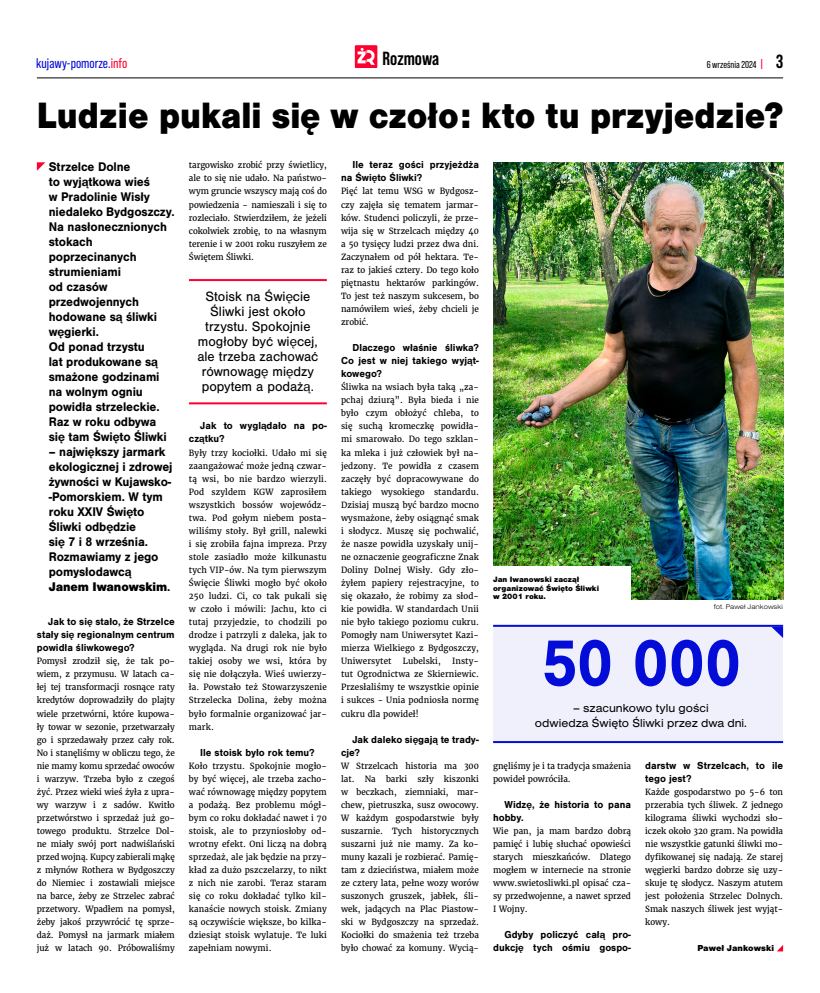
<style>
.page{position:relative;width:820px;height:993px;background:#fff}
.page>*{position:absolute;margin:0;border:0;box-sizing:border-box;transform-origin:0 0}
.t1{font:700 68px "Nimbus San";color:#040cd7;scale:.95 1}
.t2{font:900 38px "Nimbus San";color:#000;scale:.9 1}
.t3{font:700 19px "Bebas Neue Pro";color:#000}
.t4{font:14px/15px "Nimbus San";color:#000;text-align:center}
.t5{font:14px "Bebas Neue Pro";color:#040cd7}
.t6{font:700 13px/15px "Nimbus San";letter-spacing:-.01em;color:#000;scale:.95 1}
.t7{font:12px/15px "Nimbus San Ext";color:#000;text-align:center;scale:.9 1}
.t8{font:700 10.5px/13px "Nimbus San";color:#000;scale:.96 1}
.t9{font:10px "Bebas Neue Pro";color:#000}
.t10{font:900 9px "Nimbus San";color:#000}
.t11{font:8.5px/13px "Merriweather";color:#000;text-align:justify;scale:.96 1}
.t12{font:900 8px/8.3px "Nimbus San";color:#000}
.t13{font:300 7px "Nimbus San Ext";letter-spacing:-.005em;color:#000}
.s1{color:#ff002f}
.s2{font-family:"Bebas Neue Pro Exp Bd";color:#ff002f}
.s3{font-weight:700;font-size:19px}
.s4{font-weight:900}
</style>
<div class="page">
<hr style="left:37px;top:78px;width:745px;height:1px;background:#000">
<div style="left:355px;top:45px;width:22px;height:23px;background:#ff002f"></div>
<svg style="left:357px;top:48px;width:18px;height:17px"></svg>
<svg style="left:37px;top:162px;width:8px;height:9px"></svg>
<img style="left:493px;top:162px;width:289px;height:437px">
<div style="left:489px;top:565px;width:141px;height:46px;background:#fff"></div>
<svg style="left:777px;top:946px;width:5px;height:5px"></svg>
<hr style="left:189px;top:279px;width:138px;height:2px;background:#ff002f">
<hr style="left:189px;top:402px;width:138px;height:2px;background:#ff002f">
<div style="left:493px;top:625px;width:289px;height:116px;background:#f0f0fc"></div>
<hr style="left:493px;top:624px;width:289px;height:2px;background:#040cd7">
<hr style="left:493px;top:740px;width:289px;height:2px;background:#040cd7">
<svg style="left:771px;top:626px;width:11px;height:11px"></svg>
<h3 class="t5" style="left:36px;top:55px;width:92px">kujawy-pomorze.<span class="s1">info</span></h3>
<h3 class="t3" style="left:382px;top:47px;width:58px">Rozmowa</h3>
<p class="t9" style="left:706px;top:59px;width:78px">6 września 2024 <span class="s2">|</span> <span class="s3">3</span></p>
<h2 class="t2" style="left:37px;top:94px;width:830px">Ludzie pukali się w czoło: kto tu przyjedzie?</h2>
<p class="t6" style="left:49px;top:159px;width:134px">Strzelce Dolne<br>to wyjątkowa wieś<br>w Pradolinie Wisły niedaleko Bydgoszczy.<br>Na nasłonecznionych stokach poprzecinanych strumieniami<br>od czasów przedwojennych hodowane są śliwki węgierki.<br>Od ponad trzystu<br>lat produkowane są smażone godzinami na wolnym ogniu powidła strzeleckie.<br>Raz w roku odbywa się tam Święto Śliwki</p>
<h3 class="t6" style="left:49px;top:444px;width:132px">– największy jarmark ekologicznej i zdrowej żywności w Kujawsko--Pomorskiem. W tym roku XXIV Święto<br>Śliwki odbędzie<br>się 7 i 8 września.<br>Rozmawiamy z jego pomysłodawcą<br><span class="s4">Janem Iwanowskim</span>.</h3>
<p class="t8" style="left:37px;top:615px;width:145px;text-align:justify;text-indent:11px">Jak to się stało, że Strzelce stały się regionalnym centrum powidła śliwkowego?</p>
<p class="t11" style="left:37px;top:654px;width:145px">Pomysł zrodził się, że tak po&shy;wiem, z przymusu. W latach ca&shy;łej tej transformacji rosnące raty kredytów doprowadziły do plajty wiele przetwórni, które kupowa&shy;ły towar w sezonie, przetwarzały go i sprzedawały przez cały rok.<br>No i stanęliśmy w obliczu tego, że nie mamy komu sprzedać owoców i warzyw. Trzeba było z czegoś żyć. Przez wieki wieś żyła z upra&shy;wy warzyw i z sadów. Kwitło przetwórstwo i sprzedaż już go&shy;towego produktu. Strzelce Dol&shy;ne miały swój port nadwiślański przed wojną. Kupcy zabierali mąkę z młynów Rothera w Bydgoszczy do Niemiec i zostawiali miejsce na barce, żeby ze Strzelec zabrać przetwory. Wpadłem na pomysł, żeby jakoś przywrócić tę sprze&shy;daż. Pomysł na jarmark miałem już w latach 90. Próbowaliśmy</p>
<p class="t11" style="left:189px;top:159px;width:145px">targowisko zrobić przy świetlicy, ale to się nie udało. Na państwo&shy;wym gruncie wszyscy mają coś do powiedzenia - namieszali i się to rozleciało. Stwierdziłem, że jeżeli cokolwiek zrobię, to na własnym terenie i w 2001 roku ruszyłem ze Świętem Śliwki.</p>
<p class="t8" style="left:341px;top:158px;width:145px;text-indent:11px">Ile teraz gości przyjeżdża na Święto Śliwki?</p>
<p class="t11" style="left:341px;top:185px;width:145px">Pięć lat temu WSG w Bydgosz&shy;czy zajęła się tematem jarmar&shy;ków. Studenci policzyli, że prze&shy;wija się w Strzelcach między 40 a 50 tysięcy ludzi przez dwa dni.<br>Zaczynałem od pół hektara. Te&shy;raz to jakieś cztery. Do tego koło piętnastu hektarów parkingów.<br>To jest też naszym sukcesem, bo namówiłem wieś, żeby chcieli je zrobić.</p>
<p class="t8" style="left:341px;top:341px;width:145px;text-align:justify;text-indent:11px">Dlaczego właśnie śliwka?<br>Co jest w niej takiego wyjąt&shy;kowego?</p>
<p class="t11" style="left:341px;top:380px;width:145px">Śliwka na wsiach była taką „za&shy;pchaj dziurą”. Była bieda i nie było czym obłożyć chleba, to się suchą kromeczkę powidła&shy;mi smarowało. Do tego szklan&shy;ka mleka i już człowiek był na&shy;jedzony. Te powidła z czasem zaczęły być dopracowywane do takiego wysokiego standardu.<br>Dzisiaj muszą być bardzo mocno wysmażone, żeby osiągnąć smak i słodycz. Muszę się pochwalić, że nasze powidła uzyskały unij&shy;ne oznaczenie geograficzne Znak Doliny Dolnej Wisły. Gdy zło&shy;żyłem papiery rejestracyjne, to się okazało, że robimy za słod&shy;kie powidła. W standardach Unii nie było takiego poziomu cukru.<br>Pomogły nam Uniwersytet Kazi&shy;mierza Wielkiego z Bydgoszczy, Uniwersytet</p>
<h3 class="t4" style="left:197px;top:289px;width:122px">Stoisk na Święcie<br>Śliwki jest około trzystu. Spokojnie mogłoby być więcej, ale trzeba zachować równowagę między popytem a podażą.</h3>
<p class="t8" style="left:189px;top:419px;width:145px;text-indent:11px">Jak to wyglądało na po&shy;czątku?</p>
<p class="t11" style="left:189px;top:446px;width:145px">Były trzy kociołki. Udało mi się zaangażować może jedną czwar&shy;tą wsi, bo nie bardzo wierzyli.<br>Pod szyldem KGW zaprosiłem wszystkich bossów wojewódz&shy;twa. Pod gołym niebem posta&shy;wiliśmy stoły. Był grill, nalewki i się zrobiła fajna impreza. Przy stole zasiadło może kilkunastu tych VIP-ów. Na tym pierwszym Święcie Śliwki mogło być około 250 ludzi. Ci, co tak pukali się w czoło i mówili: Jachu, kto ci tutaj przyjedzie, to chodzili po drodze i patrzyli z daleka, jak to wygląda. Na drugi rok nie było takiej osoby we wsi, która by się nie dołączyła. Wieś uwierzy&shy;ła. Powstało też Stowarzyszenie Strzelecka Dolina, żeby można było formalnie organizować jar&shy;mark.</p>
<p class="t8" style="left:200px;top:745px;width:121px">Ile stoisk było rok temu?</p>
<p class="t11" style="left:189px;top:759px;width:145px">Koło trzystu. Spokojnie mogło&shy;by być więcej, ale trzeba zacho&shy;wać równowagę między popytem a podażą. Bez problemu mógł&shy;bym co roku dokładać nawet i 70 stoisk, ale to przyniosłoby od&shy;wrotny efekt. Oni liczą na dobrą sprzedaż, ale jak będzie na przy&shy;kład za dużo pszczelarzy, to nikt z nich nie zarobi. Teraz staram się co roku dokładać tylko kil&shy;kanaście nowych stoisk. Zmiany są oczywiście większe, bo kilka&shy;dziesiąt stoisk wylatuje. Te luki zapełniam nowymi.</p>
<p class="t12" style="left:493px;top:575px;width:107px">Jan Iwanowski zaczął organizować Święto Śliwki w 2001 roku.</p>
<p class="t13" style="left:713px;top:602px;width:71px">fot. Paweł Jankowski</p>
<h1 class="t1" style="left:540px;top:624px;width:212px">50 000</h1>
<h3 class="t7" style="left:534px;top:699px;width:237px">– szacunkowo tylu gości<br>odwiedza Święto Śliwki przez dwa dni.</h3>
<p class="t11" style="left:402px;top:654px;width:41px">Lubelski,</p>
<p class="t11" style="left:341px;top:654px;width:145px;text-indent:111px">Insty&shy;tut Ogrodnictwa ze Skierniewic.<br>Przesłaliśmy te wszystkie opinie i sukces - Unia podniosła normę cukru dla powideł!</p>
<p class="t8" style="left:341px;top:732px;width:145px;text-indent:11px">Jak daleko sięgają te trady&shy;cje?</p>
<p class="t11" style="left:341px;top:759px;width:145px">W Strzelcach historia ma 300 lat. Na barki szły kiszonki w beczkach, ziemniaki, mar&shy;chew, pietruszka, susz owocowy.<br>W każdym gospodarstwie były suszarnie. Tych historycznych suszarni już nie mamy. Za ko&shy;muny kazali je rozbierać. Pamię&shy;tam z dzieciństwa, miałem może ze cztery lata, pełne wozy worów suszonych gruszek, jabłek, śli&shy;wek, jadących na Plac Piastow&shy;ski w Bydgoszczy na sprzedaż.<br>Kociołki do smażenia też trzeba było chować za komuny. Wycią-</p>
<p class="t11" style="left:493px;top:759px;width:145px">gnęliśmy je i ta tradycja smażenia powideł powróciła.</p>
<p class="t8" style="left:493px;top:797px;width:145px;text-indent:11px">Widzę, że historia to pana hobby.</p>
<p class="t11" style="left:493px;top:824px;width:145px">Wie pan, ja mam bardzo dobrą pamięć i lubię słuchać opowieści starych mieszkańców. Dlatego mogłem w internecie na stronie www.swietosliwki.pl opisać cza&shy;sy przedwojenne, a nawet sprzed I Wojny.</p>
<p class="t8" style="left:493px;top:928px;width:145px;text-align:right">Gdyby policzyć całą pro&shy;dukcję tych ośmiu gospo-</p>
<p class="t8" style="left:645px;top:758px;width:145px">darstw w Strzelcach, to ile tego jest?</p>
<p class="t11" style="left:645px;top:785px;width:145px">Każde gospodarstwo po 5-6 ton przerabia tych śliwek. Z jednego kilograma śliwki wychodzi sło&shy;iczek około 320 gram. Na powidła nie wszystkie gatunki śliwki mo&shy;dyfikowanej się nadają. Ze starej węgierki bardzo dobrze się uzy&shy;skuje tę słodycz. Naszym atutem jest położenia Strzelec Dolnych.<br>Smak naszych śliwek jest wyjąt&shy;kowy.</p>
<p class="t10" style="left:697px;top:942px;width:78px">Paweł Jankowski</p>
</div>
